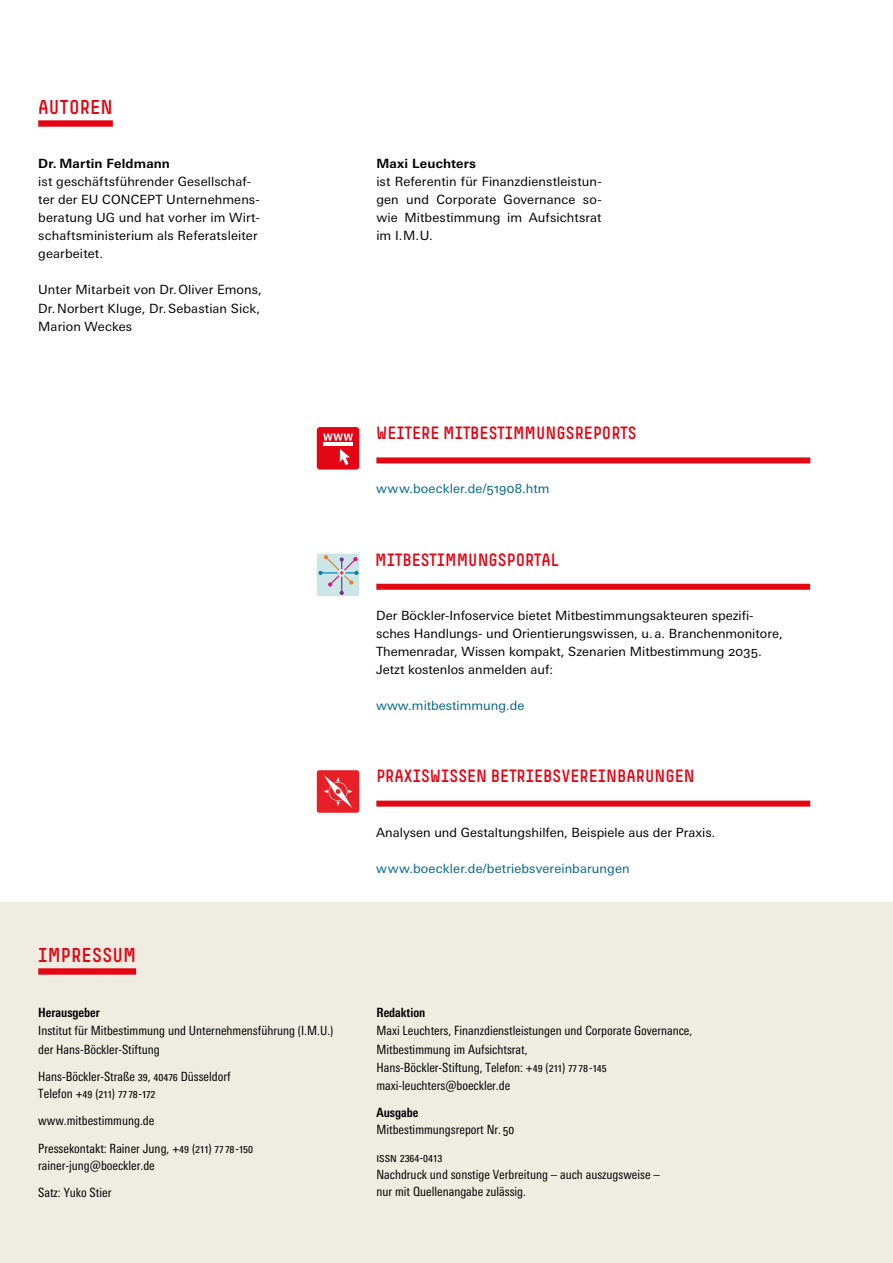
<style>
.page{position:relative;width:893px;height:1263px;background:#fff}
.page>*{position:absolute;margin:0;border:0;box-sizing:border-box;transform-origin:0 0}
.Rubriküberschrift{font:19.8px "Simple HBS";letter-spacing:.005em;color:#e30513}
.Headline_Auf_Einen_B{font:17.55px "Simple HBS";color:#e30513}
.Copytext_ohne_Einzug{font:12.75px/18px "Univers Next Pro";color:#000}
.Impressum{font:condensed 12.75px/18px "Univers Next Pro";color:#000}
.Copytext_ohne_Einzug-2{font:12.75px "Univers Next Pro";letter-spacing:.01em;color:#00678a}
.Copytext_ohne_Einzug-3{font:700 12.75px "Univers Next Pro";letter-spacing:.01em;color:#000}
.s1{font-weight:700}
</style>
<div class="page">
<div style="left:0;top:902px;width:893px;height:361px;background:#efede1"></div>
<div style="left:38px;top:120px;width:75px;height:7px;background:#e30513"></div>
<div style="left:317px;top:427px;width:42px;height:43px;background:#e30513;border-radius:3px"></div>
<svg style="left:323px;top:434px;width:30px;height:6px"></svg>
<hr style="left:323px;top:442px;width:30px;height:4px;background:#fff">
<svg style="left:340px;top:449px;width:10px;height:16px"></svg>
<div style="left:376px;top:457px;width:434px;height:6px;background:#e30513"></div>
<div style="left:376px;top:801px;width:434px;height:6px;background:#e30513"></div>
<div style="left:376px;top:584px;width:434px;height:6px;background:#e30513"></div>
<div style="left:317px;top:770px;width:42px;height:43px;background:#e72027;border-radius:3px"></div>
<svg style="left:324px;top:775px;width:28px;height:33px"></svg>
<svg style="left:317px;top:553px;width:42px;height:43px;background:#c5d3d8"></svg>
<div style="left:38px;top:968px;width:98px;height:7px;background:#e30513"></div>
<p class="Rubriküberschrift" style="left:38px;top:96px;width:76px">AUTOREN</p>
<p class="Copytext_ohne_Einzug-3" style="left:38px;top:156px;width:133px">Dr. Martin Feldmann</p>
<p class="Copytext_ohne_Einzug" style="left:38px;top:173px;width:223px">ist geschäftsführender Gesellschaf&shy;ter der EU CONCEPT Unternehmens&shy;beratung UG und hat vorher im Wirt&shy;schaftsministerium als Referatsleiter gearbeitet.</p>
<p class="Copytext_ohne_Einzug" style="left:38px;top:281px;width:225px">Unter Mitarbeit von Dr.Oliver Emons,<br>Dr.Norbert Kluge, Dr.Sebastian Sick,<br>Marion Weckes</p>
<p class="Rubriküberschrift" style="left:38px;top:944px;width:99px">IMPRESSUM</p>
<p class="Impressum" style="left:38px;top:1004px;width:297px"><span class="s1">Herausgeber<br></span>Institut für Mitbestimmung und Unternehmensführung (I.M.U.) der Hans-Böckler-Stiftung</p>
<p class="Impressum" style="left:38px;top:1068px;width:194px;line-height:17px">Hans-Böckler-Straße 39, 40476 Düsseldorf<br>Telefon +49 (211) 77 78-172</p>
<p class="Impressum" style="left:38px;top:1112px;width:118px">www.mitbestimmung.de</p>
<p class="Impressum" style="left:38px;top:1140px;width:216px;line-height:17px">Pressekontakt: Rainer Jung, +49 (211) 77 78-150 rainer-jung@boeckler.de</p>
<p class="Impressum" style="left:38px;top:1183px;width:75px">Satz: Yuko Stier</p>
<p class="Copytext_ohne_Einzug-3" style="left:376px;top:156px;width:101px">Maxi Leuchters</p>
<p class="Copytext_ohne_Einzug" style="left:376px;top:173px;width:227px;text-align:justify">ist Referentin für Finanzdienstleistun&shy;gen und Corporate Governance so&shy;wie Mitbestimmung im Aufsichtsrat im I.M.U.</p>
<p class="Headline_Auf_Einen_B" style="left:376px;top:423px;width:262px">WEITERE MITBESTIMMUNGSREPORTS</p>
<p class="Copytext_ohne_Einzug-2" style="left:376px;top:481px;width:175px">www.boeckler.de/51908.htm</p>
<p class="Headline_Auf_Einen_B" style="left:375px;top:549px;width:185px">MITBESTIMMUNGSPORTAL</p>
<p class="Copytext_ohne_Einzug" style="left:376px;top:606px;width:408px">Der Böckler-Infoservice bietet Mitbestimmungsakteuren spezifi&shy;sches Handlungs- und Orientierungswissen, u.a. Branchenmonitore,<br>Themenradar, Wissen kompakt, Szenarien Mitbestimmung 2035.</p>
<p class="Copytext_ohne_Einzug" style="left:376px;top:660px;width:178px">Jetzt kostenlos anmelden auf:</p>
<p class="Copytext_ohne_Einzug-2" style="left:376px;top:698px;width:150px">www.mitbestimmung.de</p>
<p class="Headline_Auf_Einen_B" style="left:376px;top:766px;width:320px">PRAXISWISSEN BETRIEBSVEREINBARUNGEN</p>
<p class="Copytext_ohne_Einzug" style="left:376px;top:823px;width:341px">Analysen und Gestaltungshilfen, Beispiele aus der Praxis.</p>
<p class="Copytext_ohne_Einzug-2" style="left:376px;top:861px;width:255px">www.boeckler.de/betriebsvereinbarungen</p>
<p class="Impressum" style="left:376px;top:1004px;width:317px"><span class="s1">Redaktion<br></span>Maxi Leuchters, Finanzdienstleistungen und Corporate Governance, Mitbestimmung im Aufsichtsrat,<br>Hans-Böckler-Stiftung, Telefon: +49 (211) 77 78-145 maxi-leuchters@boeckler.de</p>
<p class="Impressum" style="left:376px;top:1104px;width:139px;line-height:17px"><span class="s1">Ausgabe<br></span>Mitbestimmungsreport Nr. 50</p>
<p class="Impressum" style="left:376px;top:1148px;width:285px;line-height:17px">issn 2364-0413<br>Nachdruck und sonstige Verbreitung – auch auszugsweise – nur mit Quellenangabe zulässig.</p>
</div>
